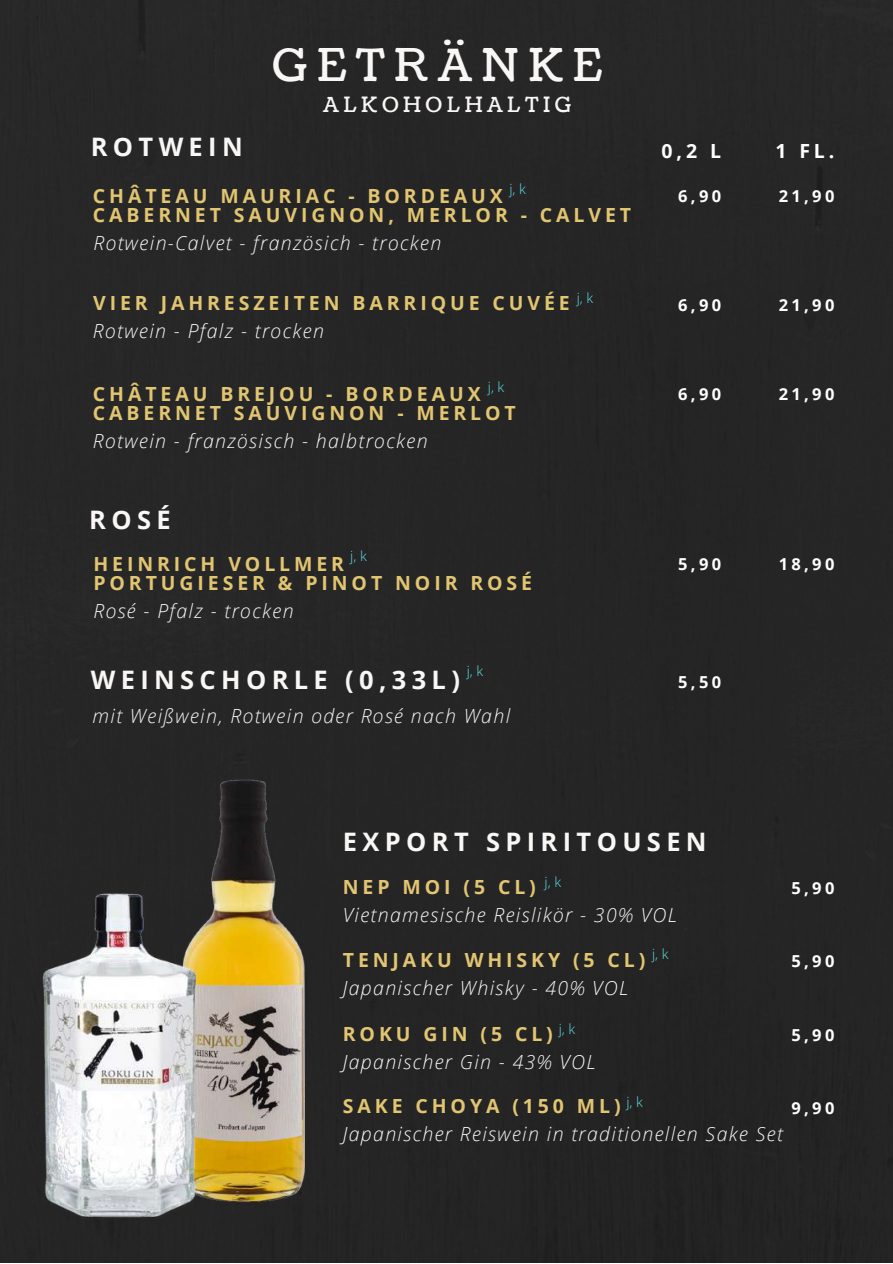
<style>
.page{position:relative;width:893px;height:1264px;background:#fff}
.page>*{position:absolute;margin:0;border:0;box-sizing:border-box;transform-origin:0 0}
.t1{font:45px "Coustard";letter-spacing:.21em;color:#f9f7f6}
.t2{font:700 25.5px "Open Sans";letter-spacing:.21em;color:#f9f7f6}
.t3{font:21px "Coustard";letter-spacing:.21em;color:#f9f7f6}
.t4{font:italic 300 19.5px "Open Sans";letter-spacing:.07em;color:#f9f7f6}
.t5{font:700 19.5px/19px "Open Sans";letter-spacing:.2em;color:#e1c571}
.t6{font:700 19.5px "Open Sans";color:#fff}
.t7{font:700 16.5px "Open Sans";letter-spacing:.2em;color:#fff}
.t8{font:300 13.95px "Open Sans";color:#5ce1e6}
</style>
<div class="page">
<div style="left:0;top:0;width:892px;height:1262px;background:#252525"></div>
<img style="left:175px;top:773px;width:137px;height:435px">
<img style="left:0;top:879px;width:295px;height:352px">
<h2 class="t2" style="left:91px;top:129px;width:153px">ROTWEIN</h2>
<h1 class="t1" style="left:272px;top:35px;width:331px">GETRÄNKE</h1>
<p class="t3" style="left:323px;top:91px;width:250px">ALKOHOLHALTIG</p>
<p class="t6" style="left:661px;top:137px;width:61px">0,2 L</p>
<p class="t6" style="left:775px;top:137px;width:61px">1 FL.</p>
<p class="t8" style="left:509px;top:179px;width:18px">j, k</p>
<p class="t7" style="left:778px;top:185px;width:57px">21,90</p>
<p class="t5" style="left:93px;top:185px;width:539px">CHÂTEAU MAURIAC - BORDEAUX<br>CABERNET SAUVIGNON, MERLOR - CALVET</p>
<p class="t4" style="left:93px;top:229px;width:349px">Rotwein-Calvet - französich - trocken</p>
<p class="t5" style="left:93px;top:293px;width:478px">VIER JAHRESZEITEN BARRIQUE CUVÉE</p>
<p class="t4" style="left:93px;top:317px;width:232px">Rotwein - Pfalz - trocken</p>
<p class="t5" style="left:93px;top:384px;width:424px">CHÂTEAU BREJOU - BORDEAUX<br>CABERNET SAUVIGNON - MERLOT</p>
<p class="t4" style="left:93px;top:427px;width:336px">Rotwein - französisch - halbtrocken</p>
<p class="t7" style="left:678px;top:185px;width:44px">6,90</p>
<p class="t8" style="left:576px;top:288px;width:18px">j, k</p>
<p class="t7" style="left:678px;top:293px;width:44px">6,90</p>
<p class="t7" style="left:778px;top:293px;width:57px">21,90</p>
<p class="t8" style="left:488px;top:377px;width:18px">j, k</p>
<p class="t7" style="left:678px;top:382px;width:44px">6,90</p>
<p class="t7" style="left:778px;top:382px;width:57px">21,90</p>
<h2 class="t2" style="left:89px;top:502px;width:83px">ROSÉ</h2>
<p class="t8" style="left:350px;top:546px;width:18px">j, k</p>
<p class="t5" style="left:93px;top:553px;width:252px">HEINRICH VOLLMER</p>
<p class="t7" style="left:678px;top:552px;width:44px">5,90</p>
<p class="t7" style="left:778px;top:552px;width:57px">18,90</p>
<p class="t5" style="left:93px;top:573px;width:440px">PORTUGIESER &amp; PINOT NOIR ROSÉ</p>
<p class="t4" style="left:93px;top:597px;width:202px">Rosé - Pfalz - trocken</p>
<p class="t8" style="left:467px;top:661px;width:18px">j, k</p>
<p class="t4" style="left:92px;top:702px;width:419px">mit Weißwein, Rotwein oder Rosé nach Wahl</p>
<h2 class="t2" style="left:91px;top:661px;width:371px">WEINSCHORLE (0,33L)</h2>
<p class="t7" style="left:678px;top:670px;width:44px">5,50</p>
<h2 class="t2" style="left:343px;top:823px;width:365px">EXPORT SPIRITOUSEN</h2>
<p class="t5" style="left:343px;top:876px;width:194px">NEP MOI (5 CL)</p>
<p class="t4" style="left:343px;top:901px;width:335px">Vietnamesische Reislikör - 30% VOL</p>
<p class="t8" style="left:544px;top:872px;width:18px">j, k</p>
<p class="t7" style="left:791px;top:876px;width:44px">5,90</p>
<p class="t8" style="left:652px;top:944px;width:18px">j, k</p>
<p class="t5" style="left:343px;top:950px;width:304px">TENJAKU WHISKY (5 CL)</p>
<p class="t4" style="left:343px;top:974px;width:287px">Japanischer Whisky - 40% VOL</p>
<p class="t7" style="left:791px;top:949px;width:44px">5,90</p>
<p class="t8" style="left:558px;top:1018px;width:18px">j, k</p>
<p class="t5" style="left:343px;top:1023px;width:211px">ROKU GIN (5 CL)</p>
<p class="t4" style="left:343px;top:1047px;width:254px">Japanischer Gin - 43% VOL</p>
<p class="t7" style="left:791px;top:1022px;width:44px">5,90</p>
<p class="t8" style="left:626px;top:1091px;width:18px">j, k</p>
<p class="t5" style="left:343px;top:1096px;width:279px">SAKE CHOYA (150 ML)</p>
<p class="t4" style="left:343px;top:1120px;width:441px">Japanischer Reiswein in traditionellen Sake Set</p>
<p class="t7" style="left:791px;top:1095px;width:44px">9,90</p>
</div>
